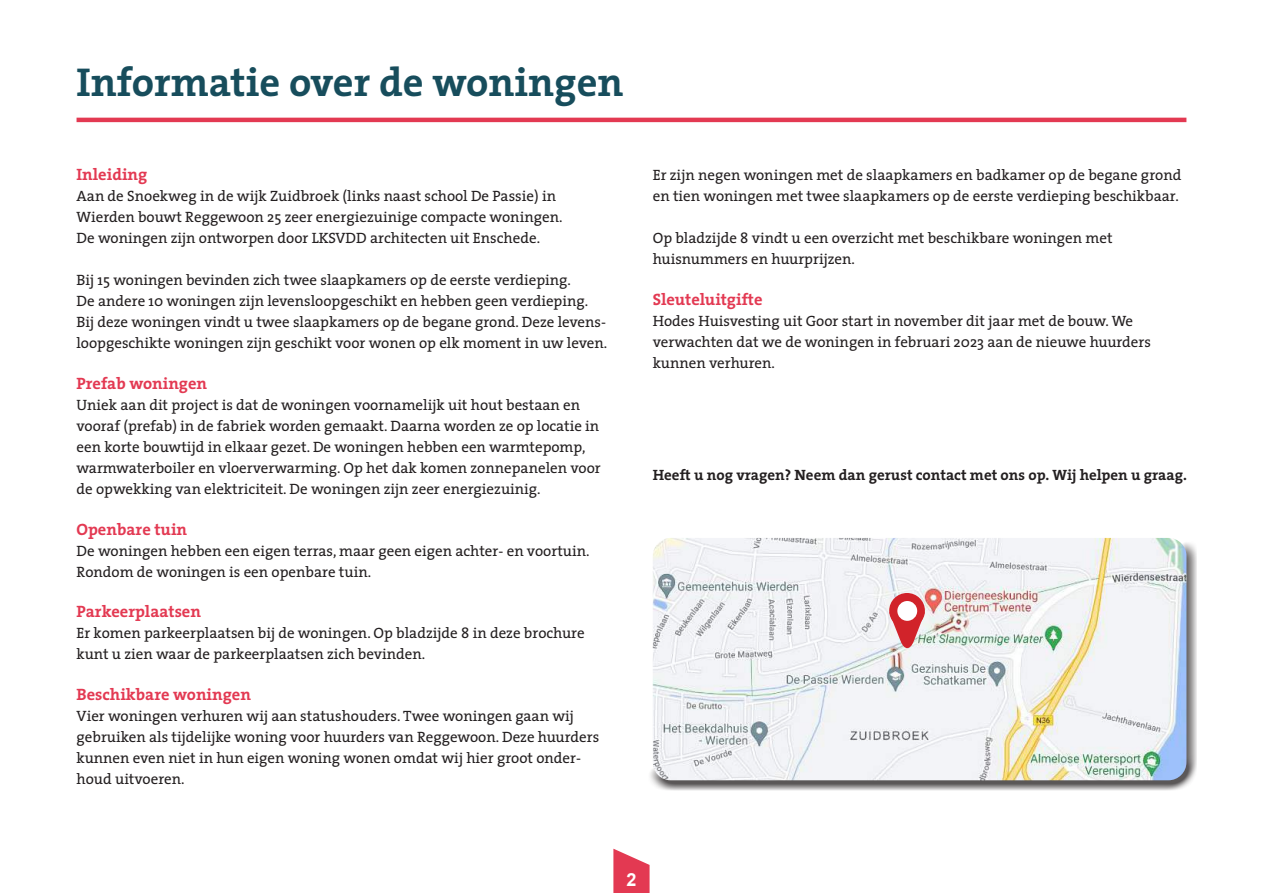
<style>
.page{position:relative;width:1263px;height:893px;background:#fff}
.page>*{position:absolute;margin:0;border:0;box-sizing:border-box;transform-origin:0 0}
.t1{font:700 40.5px "The Serif";color:#174d5c}
.t2{font:700 18px "Arial";color:#fff}
.t3{font:700 16.5px "The Serif";color:#e33952}
.t4{font:15px/21px "The Serif";color:#231f20}
.t5{font:700 15px "The Serif";color:#231f20}
</style>
<div class="page">
<svg style="left:613px;top:849px;width:36px;height:44px"></svg>
<hr style="left:77px;top:118px;width:1109px;height:4px;background:#e33952">
<div style="left:646px;top:540px;width:551px;height:251px;background:#231f20;opacity:.75"></div>
<img style="left:653px;top:538px;width:533px;height:242px">
<div style="left:889px;top:593px;width:36px;height:35px;background:#d1232a;border-radius:50%"></div>
<svg style="left:889px;top:612px;width:36px;height:38px"></svg>
<div style="left:897px;top:601px;width:20px;height:20px;background:#fff;border-radius:50%"></div>
<h1 class="t1" style="left:77px;top:48px;width:549px">Informatie over de woningen</h1>
<p class="t3" style="left:77px;top:161px;width:72px">Inleiding</p>
<p class="t4" style="left:77px;top:185px;width:487px">Aan de Snoekweg in de wijk Zuidbroek (links naast school De Passie) in<br>Wierden bouwt Reggewoon 25 zeer energiezuinige compacte woningen.<br>De woningen zijn ontworpen door LKSVDD architecten uit Enschede.</p>
<p class="t4" style="left:77px;top:269px;width:532px">Bij 15 woningen bevinden zich twee slaapkamers op de eerste verdieping.<br>De andere 10 woningen zijn levensloopgeschikt en hebben geen verdieping.<br>Bij deze woningen vindt u twee slaapkamers op de begane grond. Deze levens&shy;loopgeschikte woningen zijn geschikt voor wonen op elk moment in uw leven.</p>
<p class="t3" style="left:77px;top:369px;width:132px">Prefab woningen</p>
<p class="t4" style="left:77px;top:394px;width:526px">Uniek aan dit project is dat de woningen voornamelijk uit hout bestaan en vooraf (prefab) in de fabriek worden gemaakt. Daarna worden ze op locatie in een korte bouwtijd in elkaar gezet. De woningen hebben een warmtepomp, warmwaterboiler en vloerverwarming. Op het dak komen zonnepanelen voor de opwekking van elektriciteit. De woningen zijn zeer energiezuinig.</p>
<p class="t3" style="left:77px;top:515px;width:112px">Openbare tuin</p>
<p class="t4" style="left:77px;top:540px;width:515px">De woningen hebben een eigen terras, maar geen eigen achter- en voortuin.<br>Rondom de woningen is een openbare tuin.</p>
<p class="t3" style="left:77px;top:598px;width:126px">Parkeerplaatsen</p>
<p class="t4" style="left:77px;top:622px;width:510px">Er komen parkeerplaatsen bij de woningen. Op bladzijde 8 in deze brochure kunt u zien waar de parkeerplaatsen zich bevinden.</p>
<p class="t3" style="left:77px;top:681px;width:176px">Beschikbare woningen</p>
<p class="t4" style="left:77px;top:705px;width:524px">Vier woningen verhuren wij aan statushouders. Twee woningen gaan wij gebruiken als tijdelijke woning voor huurders van Reggewoon. Deze huurders kunnen even niet in hun eigen woning wonen omdat wij hier groot onder&shy;houd uitvoeren.</p>
<p class="t4" style="left:653px;top:164px;width:530px">Er zijn negen woningen met de slaapkamers en badkamer op de begane grond en tien woningen met twee slaapkamers op de eerste verdieping beschikbaar.</p>
<p class="t4" style="left:653px;top:227px;width:461px">Op bladzijde 8 vindt u een overzicht met beschikbare woningen met huisnummers en huurprijzen.</p>
<p class="t3" style="left:653px;top:286px;width:111px">Sleuteluitgifte</p>
<p class="t4" style="left:653px;top:310px;width:500px">Hodes Huisvesting uit Goor start in november dit jaar met de bouw. We verwachten dat we de woningen in februari 2023 aan de nieuwe huurders kunnen verhuren.</p>
<p class="t5" style="left:653px;top:463px;width:536px">Heeft u nog vragen? Neem dan gerust contact met ons op. Wij helpen u graag.</p>
<p class="t2" style="left:626px;top:867px;width:12px">2</p>
</div>
